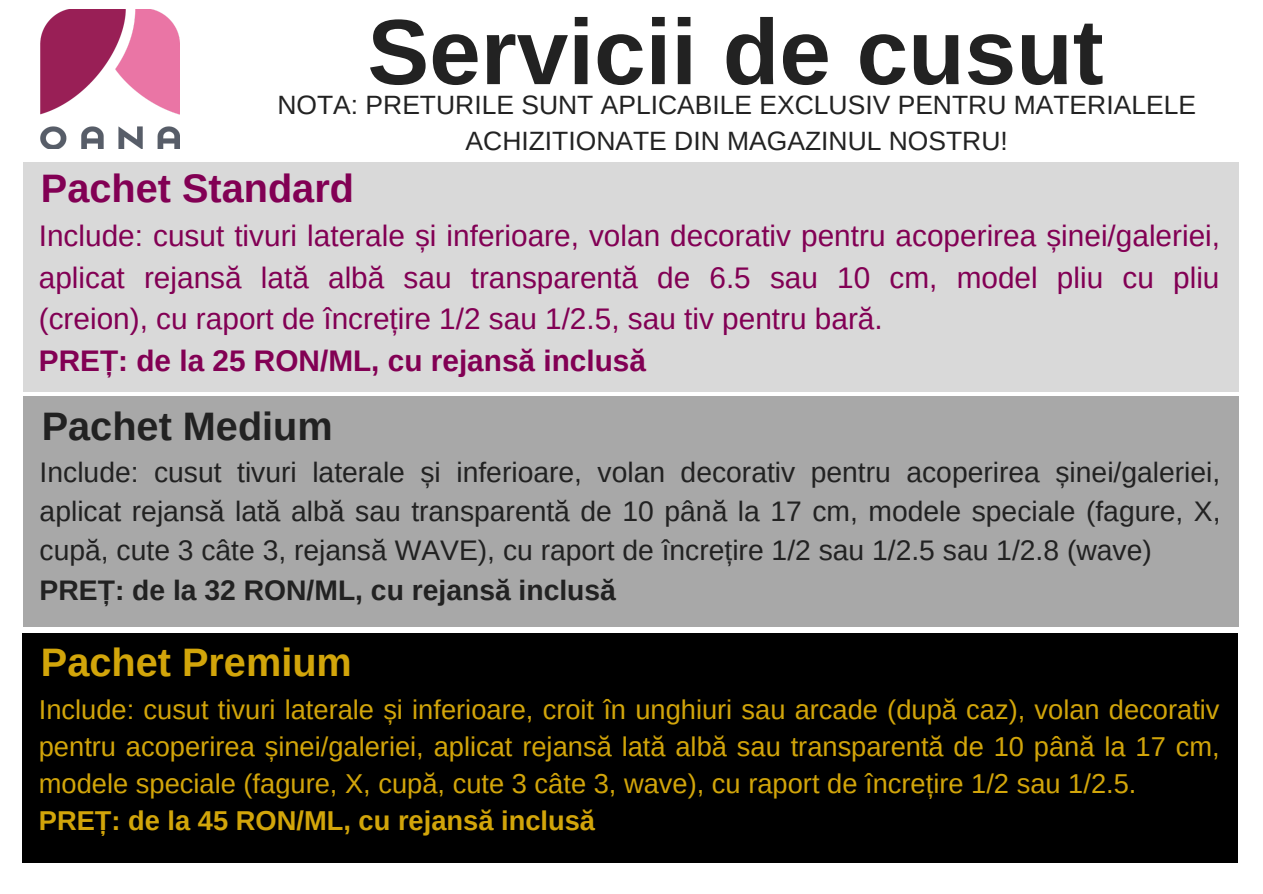
<style>
.page{position:relative;width:1263px;height:894px;background:#fff}
.page>*{position:absolute;margin:0;border:0;box-sizing:border-box;transform-origin:0 0}
.t1{font:700 92.7px "Arimo";color:#222}
.t2{font:700 39.75px "Arimo";color:#820054}
.t3{font:700 39.75px "Arimo";color:#d2a50a}
.t4{font:700 39.75px "Arimo";color:#222}
.t5{font:29.7px/41.5px "Arimo";color:#820054;text-align:justify}
.t6{font:700 29.7px "Arimo";color:#820054}
.t7{font:28.2px/39.3px "Arimo";color:#222;text-align:justify}
.t8{font:700 28.2px "Arimo";color:#222}
.t9{font:27.3px/37px "Arimo";color:#d2a50a;text-align:justify}
.t10{font:700 27.3px "Arimo";color:#d2a50a}
.t11{font:26.4px/36px "Arimo";color:#222;text-align:center}
</style>
<div class="page">
<img style="left:40px;top:9px;width:140px;height:139px">
<div style="left:1164px;top:162px;width:75px;height:229px;background:#d9d9d9"></div>
<div style="left:99px;top:162px;width:1065px;height:229px;background:#d9d9d9"></div>
<div style="left:23px;top:162px;width:76px;height:229px;background:#d9d9d9"></div>
<div style="left:1163px;top:397px;width:76px;height:229px;background:#a8a8a8"></div>
<div style="left:98px;top:397px;width:1065px;height:229px;background:#a8a8a8"></div>
<div style="left:23px;top:397px;width:75px;height:229px;background:#a8a8a8"></div>
<div style="left:1163px;top:633px;width:75px;height:229px;background:#000"></div>
<div style="left:98px;top:633px;width:1065px;height:229px;background:#000"></div>
<div style="left:22px;top:633px;width:76px;height:229px;background:#000"></div>
<p class="t1" style="left:367px;top:0;width:738px">Servicii de cusut</p>
<p class="t11" style="left:277px;top:87px;width:920px">NOTA: PRETURILE SUNT APLICABILE EXCLUSIV PENTRU MATERIALELE<br>ACHIZITIONATE DIN MAGAZINUL NOSTRU!</p>
<p class="t2" style="left:41px;top:165px;width:315px">Pachet Standard</p>
<p class="t5" style="left:39px;top:215px;width:1183px">Include: cusut tivuri laterale și inferioare, volan decorativ pentru acoperirea șinei/galeriei, aplicat rejansă lată albă sau transparentă de 6.5 sau 10 cm, model pliu cu pliu (creion), cu raport de încrețire 1/2 sau 1/2.5, sau tiv pentru bară.</p>
<p class="t6" style="left:39px;top:344px;width:609px">PREȚ: de la 25 RON/ML, cu rejansă inclusă</p>
<p class="t4" style="left:42px;top:403px;width:293px">Pachet Medium</p>
<p class="t7" style="left:40px;top:452px;width:1182px">Include: cusut tivuri laterale și inferioare, volan decorativ pentru acoperirea șinei/galeriei, aplicat rejansă lată albă sau transparentă de 10 până la 17 cm, modele speciale (fagure, X, cupă, cute 3 câte 3, rejansă WAVE), cu raport de încrețire 1/2 sau 1/2.5 sau 1/2.8 (wave)</p>
<p class="t8" style="left:40px;top:574px;width:578px">PREȚ: de la 32 RON/ML, cu rejansă inclusă</p>
<p class="t3" style="left:41px;top:639px;width:312px">Pachet Premium</p>
<p class="t9" style="left:39px;top:690px;width:1182px">Include: cusut tivuri laterale și inferioare, croit în unghiuri sau arcade (după caz), volan decorativ pentru acoperirea șinei/galeriei, aplicat rejansă lată albă sau transparentă de 10 până la 17 cm, modele speciale (fagure, X, cupă, cute 3 câte 3, wave), cu raport de încrețire 1/2 sau 1/2.5.</p>
<p class="t10" style="left:39px;top:805px;width:558px">PREȚ: de la 45 RON/ML, cu rejansă inclusă</p>
</div>
